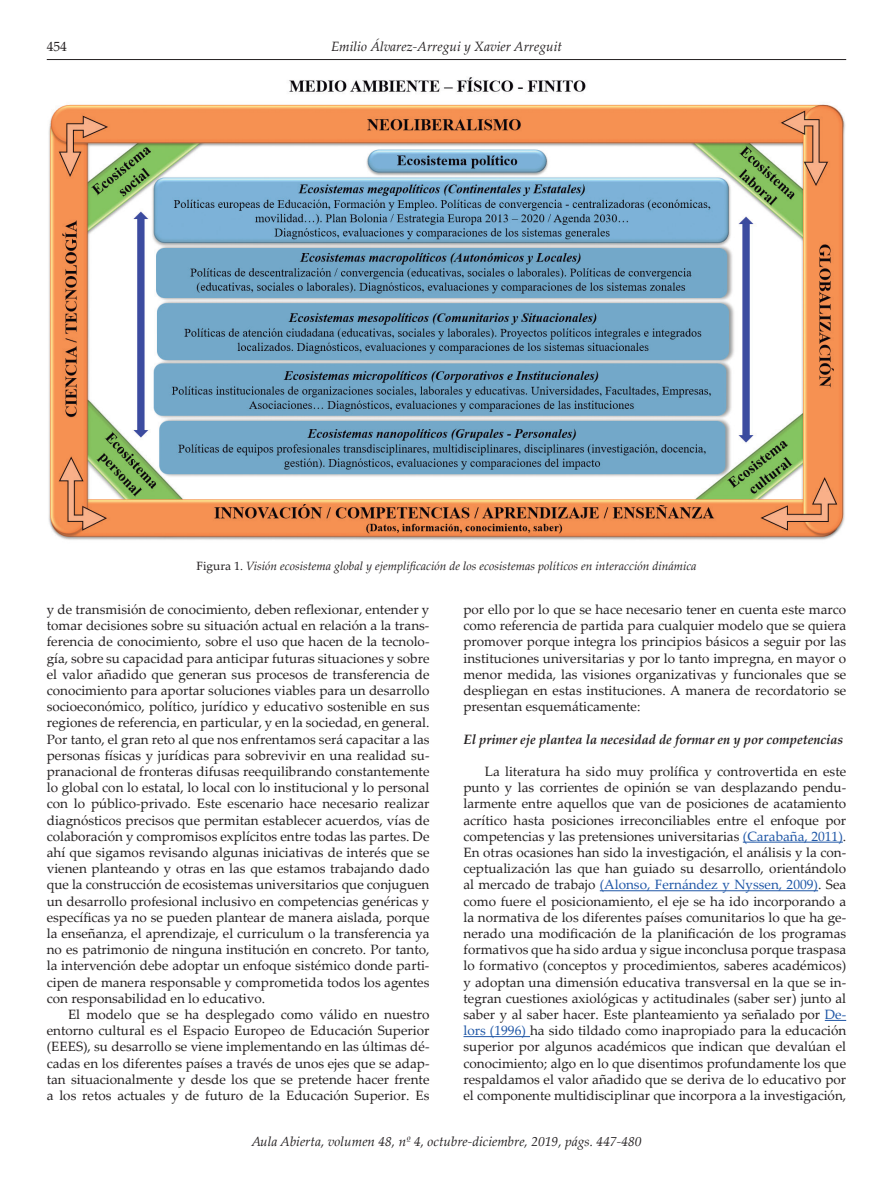
<style>
.page{position:relative;width:893px;height:1191px;background:#fff}
.page>*{position:absolute;margin:0;border:0;box-sizing:border-box;transform-origin:0 0}
.t1{font:13.5px/16.2px "Palatino Linotype";color:#231f20;text-align:justify}
.t2{font:italic 13.5px "Palatino Linotype";color:#231f20}
.t3{font:italic 700 13.5px "Palatino Linotype";color:#231f20}
.t4{font:italic 12px "Palatino Linotype";color:#231f20}
.s1{font-style:normal}
.s2{color:#1e56a6}
</style>
<div class="page">
<hr style="left:47px;top:59px;width:799px;height:1px;background:#231f20">
<hr style="left:743px;top:841px;width:100px;height:1px;background:#1e56a6">
<hr style="left:600px;top:890px;width:218px;height:1px;background:#1e56a6">
<svg style="left:825px;top:1020px;width:21px;height:1px"></svg>
<hr style="left:463px;top:1036px;width:67px;height:1px;background:#1e56a6">
<img style="left:48px;top:77px;width:798px;height:463px">
<p class="t1" style="left:47px;top:38px;width:22px">454</p>
<p class="t2" style="left:331px;top:36px;width:232px">Emilio Álvarez-Arregui y Xavier Arreguit</p>
<p class="t4" style="left:196px;top:557px;width:502px"><span class="s1">Figura 1.</span> Visión ecosistema global y ejemplificación de los ecosistemas políticos en interacción dinámica</p>
<p class="t1" style="left:47px;top:600px;width:384px">y de transmisión de conocimiento, deben reflexionar, entender y tomar decisiones sobre su situación actual en relación a la trans&shy;ferencia de conocimiento, sobre el uso que hacen de la tecnolo&shy;gía, sobre su capacidad para anticipar futuras situaciones y sobre el valor añadido que generan sus procesos de transferencia de conocimiento para aportar soluciones viables para un desarrollo socioeconómico, político, jurídico y educativo sostenible en sus regiones de referencia, en particular, y en la sociedad, en general.<br>Por tanto, el gran reto al que nos enfrentamos será capacitar a las personas físicas y jurídicas para sobrevivir en una realidad su&shy;pranacional de fronteras difusas reequilibrando constantemente lo global con lo estatal, lo local con lo institucional y lo personal con lo público-privado. Este escenario hace necesario realizar diagnósticos precisos que permitan establecer acuerdos, vías de colaboración y compromisos explícitos entre todas las partes. De ahí que sigamos revisando algunas iniciativas de interés que se vienen planteando y otras en las que estamos trabajando dado que la construcción de ecosistemas universitarios que conjuguen un desarrollo profesional inclusivo en competencias genéricas y específicas ya no se pueden plantear de manera aislada, porque la enseñanza, el aprendizaje, el curriculum o la transferencia ya no es patrimonio de ninguna institución en concreto. Por tanto, la intervención debe adoptar un enfoque sistémico donde parti&shy;cipen de manera responsable y comprometida todos los agentes con responsabilidad en lo educativo.</p>
<p class="t1" style="left:47px;top:1005px;width:384px;text-indent:21px">El modelo que se ha desplegado como válido en nuestro entorno cultural es el Espacio Europeo de Educación Superior (EEES), su desarrollo se viene implementando en las últimas dé&shy;cadas en los diferentes países a través de unos ejes que se adap&shy;tan situacionalmente y desde los que se pretende hacer frente a los retos actuales y de futuro de la Educación Superior. Es</p>
<p class="t1" style="left:463px;top:600px;width:384px">por ello por lo que se hace necesario tener en cuenta este marco como referencia de partida para cualquier modelo que se quiera promover porque integra los principios básicos a seguir por las instituciones universitarias y por lo tanto impregna, en mayor o menor medida, las visiones organizativas y funcionales que se despliegan en estas instituciones. A manera de recordatorio se presentan esquemáticamente:</p>
<p class="t3" style="left:463px;top:729px;width:381px">El primer eje plantea la necesidad de formar en y por competencias</p>
<p class="t1" style="left:463px;top:762px;width:384px;text-indent:21px">La literatura ha sido muy prolífica y controvertida en este punto y las corrientes de opinión se van desplazando pendu&shy;larmente entre aquellos que van de posiciones de acatamiento acrítico hasta posiciones irreconciliables entre el enfoque por competencias y las pretensiones universitarias <span class="s2">(Carabaña, 2011)</span>.<br>En otras ocasiones han sido la investigación, el análisis y la con&shy;ceptualización las que han guiado su desarrollo, orientándolo al mercado de trabajo <span class="s2">(Alonso, Fernández y Nyssen, 2009)</span>. Sea como fuere el posicionamiento, el eje se ha ido incorporando a la normativa de los diferentes países comunitarios lo que ha ge&shy;nerado una modificación de la planificación de los programas formativos que ha sido ardua y sigue inconclusa porque traspasa lo formativo (conceptos y procedimientos, saberes académicos) y adoptan una dimensión educativa transversal en la que se in&shy;tegran cuestiones axiológicas y actitudinales (saber ser) junto al saber y al saber hacer. Este planteamiento ya señalado por <span class="s2">De&shy;lors (1996)</span> ha sido tildado como inapropiado para la educación superior por algunos académicos que indican que devalúan el conocimiento; algo en lo que disentimos profundamente los que respaldamos el valor añadido que se deriva de lo educativo por el componente multidisciplinar que incorpora a la investigación,</p>
<p class="t2" style="left:251px;top:1131px;width:392px">Aula Abierta, volumen 48, nº 4, octubre-diciembre, 2019, págs. 447-480</p>
</div>
